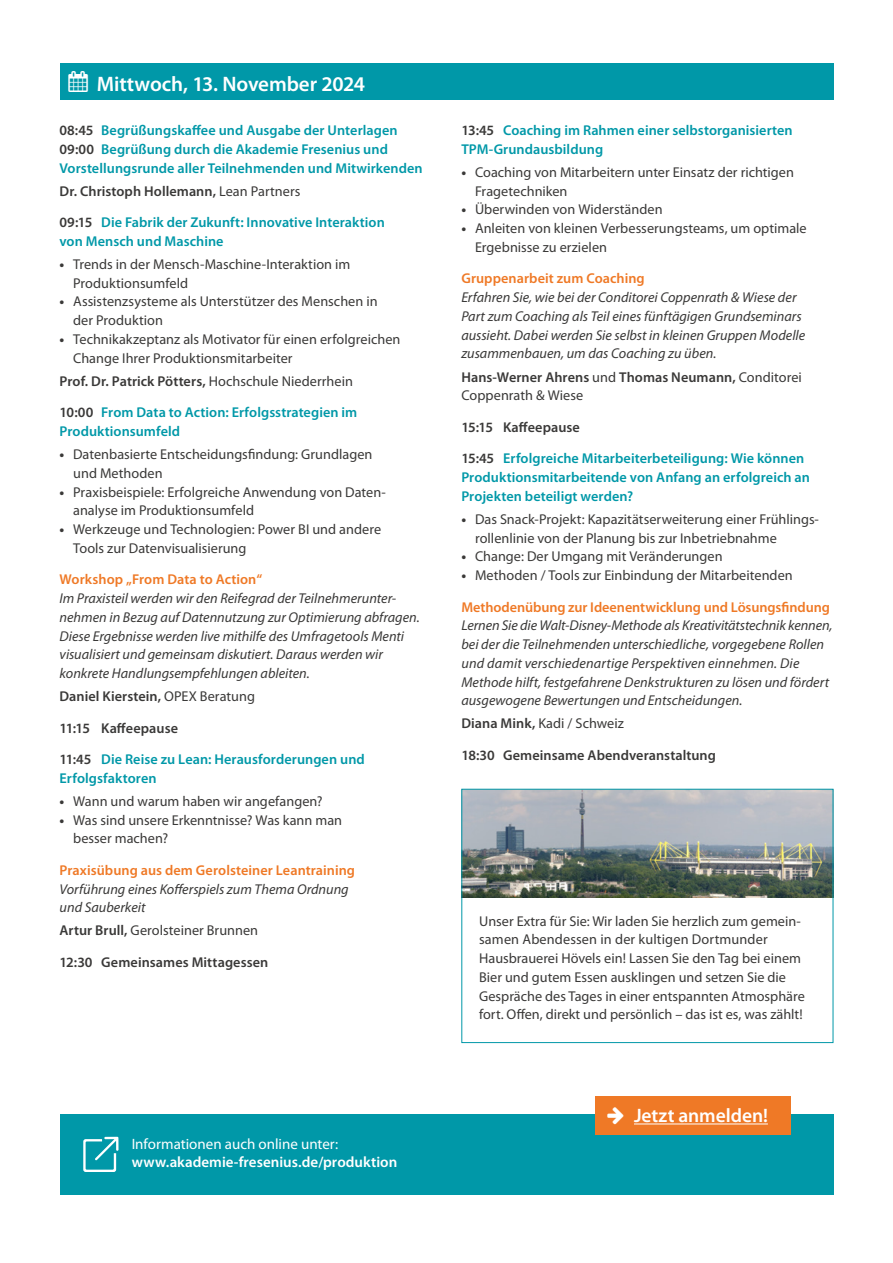
<style>
.page{position:relative;width:893px;height:1263px;background:#fff}
.page>*{position:absolute;margin:0;border:0;box-sizing:border-box;transform-origin:0 0}
.t1{font:600 21px "Myriad Pro";letter-spacing:-.005em;color:#fff}
.t2{font:600 19.5px "Myriad Pro";letter-spacing:-.005em;color:#fff}
.t3{font:600 15px/18px "Myriad Pro";letter-spacing:.005em;color:#fff}
.Fließtext{font:14.25px/18.8px "Myriad Pro";color:#3a3938}
.Fließtext-2{font:italic 14.25px/18.8px "Myriad Pro";color:#3a3938}
.Vortragstitel{font:600 14.25px/18.8px "Myriad Pro";letter-spacing:.005em;color:#0098a8}
.Fließtext-3{font:600 14.25px/18.8px "Myriad Pro";letter-spacing:.005em;color:#3a3938}
.Vortragstitel-2{font:600 14.25px "Myriad Pro";color:#ef7926}
.Vortragstitel-3{font:600 14.25px "Myriad Pro";letter-spacing:.005em;color:#3a3938}
.s1{color:#3a3938}
.s2{font-weight:400}
.s3{font-weight:700}
.s4{font-weight:600}
</style>
<div class="page">
<img style="left:463px;top:791px;width:368px;height:106px">
<div style="left:461px;top:789px;width:372px;height:254px;border:1px solid #0098a8"></div>
<div style="left:60px;top:64px;width:773px;height:36px;background:#0098a8"></div>
<div style="left:60px;top:1115px;width:773px;height:80px;background:#0098a8"></div>
<svg style="left:83px;top:1137px;width:35px;height:35px"></svg>
<div style="left:595px;top:1096px;width:196px;height:38px;background:#ef7926"></div>
<hr style="left:634px;top:1123px;width:134px;height:1px;background:#fff">
<p class="t1" style="left:69px;top:70px;width:298px">▲ Mittwoch, 13. November 2024</p>
<p class="Vortragstitel" style="left:60px;top:121px;width:340px"><span class="s1">08:45</span> Begrüßungskaffee und Ausgabe der Unterlagen</p>
<p class="Vortragstitel" style="left:60px;top:139px;width:365px"><span class="s1">09:00</span> Begrüßung durch die Akademie Fresenius und<br>Vorstellungsrunde aller Teilnehmenden und Mitwirkenden</p>
<p class="Fließtext-3" style="left:60px;top:181px;width:242px">Dr. Christoph Hollemann, <span class="s2">Lean Partners</span></p>
<p class="Vortragstitel" style="left:60px;top:213px;width:327px"><span class="s1">09:15</span> Die Fabrik der Zukunft: Innovative Interaktion von Mensch und Maschine</p>
<p class="Fließtext" style="left:73px;top:255px;width:279px;text-indent:-14px"><span class="s3">•</span> Trends in der Mensch-Maschine-Interaktion im<br>Produktionsumfeld</p>
<p class="Fließtext" style="left:73px;top:292px;width:306px;text-indent:-14px"><span class="s3">•</span> Assistenzsysteme als Unterstützer des Menschen in der Produktion</p>
<p class="Fließtext" style="left:73px;top:330px;width:329px;text-indent:-14px"><span class="s3">•</span> Technikakzeptanz als Motivator für einen erfolgreichen<br>Change Ihrer Produktionsmitarbeiter</p>
<p class="Fließtext-3" style="left:60px;top:371px;width:295px">Prof. Dr. Patrick Pötters, <span class="s2">Hochschule Niederrhein</span></p>
<p class="Vortragstitel" style="left:60px;top:403px;width:299px"><span class="s1">10:00</span> From Data to Action: Erfolgsstrategien im<br>Produktionsumfeld</p>
<p class="Fließtext" style="left:73px;top:445px;width:301px;text-indent:-14px"><span class="s3">•</span> Datenbasierte Entscheidungsfindung: Grundlagen und Methoden</p>
<p class="Fließtext" style="left:73px;top:482px;width:314px;text-indent:-14px"><span class="s3">•</span> Praxisbeispiele: Erfolgreiche Anwendung von Daten&shy;analyse im Produktionsumfeld</p>
<p class="Fließtext" style="left:73px;top:520px;width:310px;text-indent:-14px"><span class="s3">•</span> Werkzeuge und Technologien: Power BI und andere<br>Tools zur Datenvisualisierung</p>
<p class="Vortragstitel-2" style="left:60px;top:570px;width:204px">Workshop „From Data to Action“</p>
<p class="Fließtext-2" style="left:60px;top:589px;width:362px">Im Praxisteil werden wir den Reifegrad der Teilnehmerunter&shy;nehmen in Bezug auf Datennutzung zur Optimierung abfragen.<br>Diese Ergebnisse werden live mithilfe des Umfragetools Menti visualisiert und gemeinsam diskutiert. Daraus werden wir konkrete Handlungsempfehlungen ableiten.</p>
<p class="Fließtext-3" style="left:60px;top:686px;width:197px">Daniel Kierstein, <span class="s2">OPEX Beratung</span></p>
<p class="Vortragstitel-3" style="left:60px;top:719px;width:120px">11:15 Kaffeepause</p>
<p class="Vortragstitel" style="left:60px;top:749px;width:307px"><span class="s1">11:45</span> Die Reise zu Lean: Herausforderungen und<br>Erfolgsfaktoren</p>
<p class="Fließtext" style="left:60px;top:791px;width:265px"><span class="s3">•</span> Wann und warum haben wir angefangen?</p>
<p class="Fließtext" style="left:73px;top:810px;width:270px;text-indent:-14px"><span class="s3">•</span> Was sind unsere Erkenntnisse? Was kann man besser machen?</p>
<p class="Vortragstitel-2" style="left:60px;top:861px;width:297px">Praxisübung aus dem Gerolsteiner Leantraining</p>
<p class="Fließtext-2" style="left:60px;top:879px;width:291px">Vorführung eines Kofferspiels zum Thema Ordnung und Sauberkeit</p>
<p class="Fließtext" style="left:60px;top:921px;width:200px"><span class="s4">Artur Brull,</span> Gerolsteiner Brunnen</p>
<p class="Vortragstitel-3" style="left:60px;top:953px;width:210px">12:30 Gemeinsames Mittagessen</p>
<p class="t3" style="left:132px;top:1134px;width:267px"><span class="s2">Informationen auch online unter: </span>www.akademie-fresenius.de/produktion</p>
<p class="Vortragstitel" style="left:461px;top:121px;width:333px"><span class="s1">13:45</span> Coaching im Rahmen einer selbstorganisierten<br>TPM-Grundausbildung</p>
<p class="Fließtext" style="left:475px;top:163px;width:321px;text-indent:-14px"><span class="s3">•</span> Coaching von Mitarbeitern unter Einsatz der richtigen<br>Fragetechniken</p>
<p class="Fließtext" style="left:461px;top:200px;width:203px"><span class="s3">•</span> Überwinden von Widerständen</p>
<p class="Fließtext" style="left:475px;top:219px;width:333px;text-indent:-14px"><span class="s3">•</span> Anleiten von kleinen Verbesserungsteams, um optimale<br>Ergebnisse zu erzielen</p>
<p class="Vortragstitel-2" style="left:461px;top:270px;width:185px">Gruppenarbeit zum Coaching</p>
<p class="Fließtext-2" style="left:461px;top:288px;width:345px">Erfahren Sie, wie bei der Conditorei Coppenrath &amp; Wiese der Part zum Coaching als Teil eines fünftägigen Grundseminars aussieht. Dabei werden Sie selbst in kleinen Gruppen Modelle zusammenbauen, um das Coaching zu üben.</p>
<p class="Fließtext-3" style="left:461px;top:367px;width:342px">Hans-Werner Ahrens <span class="s2">und</span> Thomas Neumann, <span class="s2">Conditorei<br>Coppenrath &amp; Wiese</span></p>
<p class="Vortragstitel-3" style="left:461px;top:418px;width:120px">15:15 Kaffeepause</p>
<p class="Vortragstitel" style="left:461px;top:449px;width:350px"><span class="s1">15:45</span> Erfolgreiche Mitarbeiterbeteiligung: Wie können<br>Produktionsmitarbeitende von Anfang an erfolgreich an<br>Projekten beteiligt werden?</p>
<p class="Fließtext" style="left:475px;top:509px;width:345px;text-indent:-14px"><span class="s3">•</span> Das Snack-Projekt: Kapazitätserweiterung einer Frühlings&shy;rollenlinie von der Planung bis zur Inbetriebnahme</p>
<p class="Fließtext" style="left:461px;top:547px;width:263px"><span class="s3">•</span> Change: Der Umgang mit Veränderungen</p>
<p class="Fließtext" style="left:461px;top:566px;width:333px"><span class="s3">•</span> Methoden / Tools zur Einbindung der Mitarbeitenden</p>
<p class="Vortragstitel-2" style="left:461px;top:598px;width:370px">Methodenübung zur Ideenentwicklung und Lösungsfindung</p>
<p class="Fließtext-2" style="left:461px;top:616px;width:373px">Lernen Sie die Walt-Disney-Methode als Kreativitätstechnik kennen, bei der die Teilnehmenden unterschiedliche, vorgegebene Rollen und damit verschiedenartige Perspektiven einnehmen. Die Methode hilft, festgefahrene Denkstrukturen zu lösen und fördert ausgewogene Bewertungen und Entscheidungen.</p>
<p class="Fließtext" style="left:461px;top:714px;width:164px"><span class="s4">Diana Mink,</span> Kadi / Schweiz</p>
<p class="Vortragstitel-3" style="left:461px;top:746px;width:256px">18:30 Gemeinsame Abendveranstaltung</p>
<p class="Fließtext" style="left:479px;top:911px;width:327px">Unser Extra für Sie: Wir laden Sie herzlich zum gemein&shy;samen Abendessen in der kultigen Dortmunder Hausbrauerei Hövels ein! Lassen Sie den Tag bei einem Bier und gutem Essen ausklingen und setzen Sie die Gespräche des Tages in einer entspannten Atmosphäre fort. Offen, direkt und persönlich – das ist es, was zählt!</p>
<p class="t2" style="left:634px;top:1103px;width:135px">Jetzt anmelden!</p>
</div>
